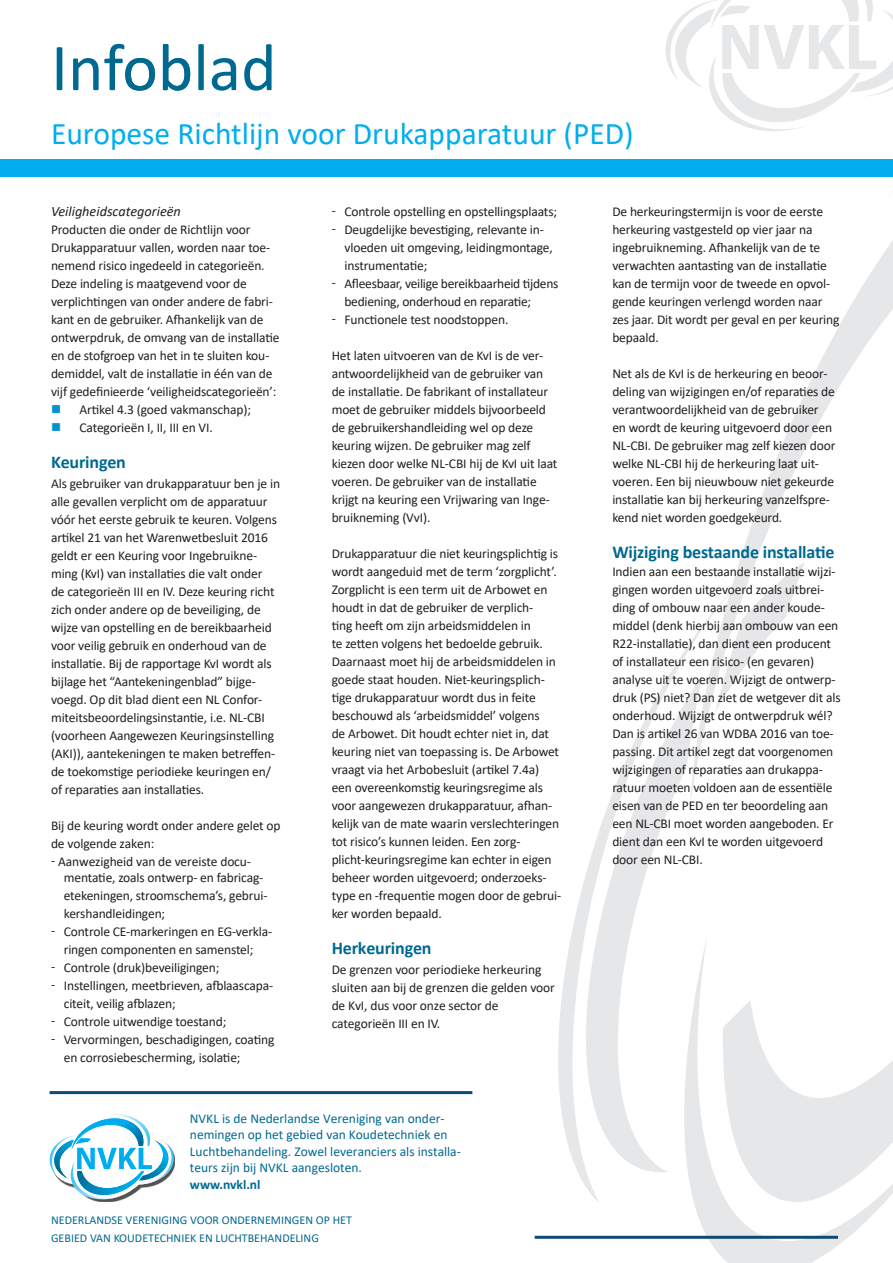
<style>
.page{position:relative;width:893px;height:1263px;background:#fff}
.page>*{position:absolute;margin:0;border:0;box-sizing:border-box;transform-origin:0 0}
.t1{font:67.5px "Calibri";color:#006991}
.t2{font:31.5px "Calibri";color:#00aeef}
.tussenkop{font:700 18px "Calibri";letter-spacing:-.01em;color:#006991}
.base_tekst{font:700 18px "Calibri";letter-spacing:-.01em;color:#006991}
.Tusenkop_2{font:italic 14.25px "Calibri";color:#231f20}
.base_tekst-2{font:13.5px/18px "Calibri";letter-spacing:-.01em;color:#231f20}
.t3{font:13.5px/16.5px "Calibri";color:#006991}
.ADRESREGEL{font:12px/18px "Calibri";color:#006991}
.s1{color:#0093d0}
.s2{font-weight:700}
</style>
<div class="page">
<div style="left:0;top:159px;width:893px;height:17px;background:#00aeef"></div>
<svg style="left:49px;top:1114px;width:125px;height:88px"></svg>
<hr style="left:50px;top:1091px;width:422px;height:3px;background:#0c4a78">
<svg style="left:555px;top:0;width:338px;height:1263px"></svg>
<hr style="left:535px;top:1236px;width:303px;height:3px;background:#0c4a78">
<h1 class="t1" style="left:51px;top:21px;width:227px">Infoblad</h1>
<h2 class="t2" style="left:51px;top:112px;width:584px">Europese Richtlijn voor Drukapparatuur (PED)</h2>
<p class="Tusenkop_2" style="left:51px;top:201px;width:131px">Veiligheidscategorieën</p>
<p class="base_tekst-2" style="left:51px;top:220px;width:230px">Producten die onder de Richtlijn voor Drukapparatuur vallen, worden naar toe&shy;nemend risico ingedeeld in categorieën.<br>Deze indeling is maatgevend voor de verplichtingen van onder andere de fabri&shy;kant en de gebruiker. Afhankelijk van de ontwerpdruk, de omvang van de installatie en de stofgroep van het in te sluiten kou&shy;demiddel, valt de installatie in één van de vijf gedefinieerde ‘veiligheidscategorieën’:</p>
<p class="base_tekst-2" style="left:51px;top:400px;width:201px"><span class="s1">■</span> Artikel 4.3 (goed vakmanschap);</p>
<p class="base_tekst-2" style="left:51px;top:418px;width:163px"><span class="s1">■</span> Categorieën I, II, III en VI.</p>
<p class="tussenkop" style="left:51px;top:449px;width:76px">Keuringen</p>
<p class="base_tekst-2" style="left:51px;top:474px;width:231px">Als gebruiker van drukapparatuur ben je in alle gevallen verplicht om de apparatuur vóór het eerste gebruik te keuren. Volgens artikel 21 van het Warenwetbesluit 2016 geldt er een Keuring voor Ingebruikne&shy;ming (KvI) van installaties die valt onder<br>de categorieën III en IV. Deze keuring richt zich onder andere op de beveiliging, de wijze van opstelling en de bereikbaarheid voor veilig gebruik en onderhoud van de installatie. Bij de rapportage KvI wordt als bijlage het “Aantekeningenblad” bijge&shy;voegd. Op dit blad dient een NL Confor&shy;miteitsbeoordelingsinstantie, i.e. NL-CBI (voorheen Aangewezen Keuringsinstelling (AKI)), aantekeningen te maken betreffen&shy;de toekomstige periodieke keuringen en/ of reparaties aan installaties.</p>
<p class="base_tekst-2" style="left:51px;top:816px;width:231px">Bij de keuring wordt onder andere gelet op de volgende zaken:<br>ͳ Aanwezigheid van de vereiste docu-</p>
<p class="base_tekst-2" style="left:64px;top:868px;width:205px">mentatie, zoals ontwerp- en fabricag&shy;etekeningen, stroomschema’s, gebrui&shy;kershandleidingen;</p>
<p class="base_tekst-2" style="left:51px;top:922px;width:223px;text-align:center">ͳ Controle CE-markeringen en EG-verkla&shy;ringen componenten en samenstel;</p>
<p class="base_tekst-2" style="left:51px;top:958px;width:170px">ͳ Controle (druk)beveiligingen;</p>
<p class="base_tekst-2" style="left:64px;top:976px;width:211px;text-indent:-13px">ͳ Instellingen, meetbrieven, afblaascapa&shy;citeit, veilig afblazen;</p>
<p class="base_tekst-2" style="left:51px;top:1012px;width:177px">ͳ Controle uitwendige toestand;</p>
<p class="base_tekst-2" style="left:64px;top:1030px;width:212px;text-indent:-13px">ͳ Vervormingen, beschadigingen, coating en corrosiebescherming, isolatie;</p>
<p class="base_tekst-2" style="left:332px;top:202px;width:227px">ͳ Controle opstelling en opstellingsplaats;</p>
<p class="base_tekst-2" style="left:332px;top:220px;width:214px">ͳ Deugdelijke bevestiging, relevante in-</p>
<p class="base_tekst-2" style="left:344px;top:238px;width:210px">vloeden uit omgeving, leidingmontage,</p>
<p class="base_tekst-2" style="left:344px;top:256px;width:84px">instrumentatie;</p>
<p class="base_tekst-2" style="left:332px;top:274px;width:228px">ͳ Afleesbaar, veilige bereikbaarheid tijdens</p>
<p class="base_tekst-2" style="left:344px;top:292px;width:188px">bediening, onderhoud en reparatie;</p>
<p class="base_tekst-2" style="left:332px;top:310px;width:178px">ͳ Functionele test noodstoppen.</p>
<p class="base_tekst-2" style="left:332px;top:346px;width:227px">Het laten uitvoeren van de KvI is de ver&shy;antwoordelijkheid van de gebruiker van de installatie. De fabrikant of installateur moet de gebruiker middels bijvoorbeeld de gebruikershandleiding wel op deze keuring wijzen. De gebruiker mag zelf kiezen door welke NL-CBI hij de KvI uit laat voeren. De gebruiker van de installatie krijgt na keuring een Vrijwaring van Inge&shy;bruikneming (VvI).</p>
<p class="base_tekst-2" style="left:332px;top:544px;width:231px">Drukapparatuur die niet keuringsplichtig is wordt aangeduid met de term ‘zorgplicht’.<br>Zorgplicht is een term uit de Arbowet en houdt in dat de gebruiker de verplich-<br>ting heeft om zijn arbeidsmiddelen in<br>te zetten volgens het bedoelde gebruik.<br>Daarnaast moet hij de arbeidsmiddelen in goede staat houden. Niet-keuringsplich&shy;tige drukapparatuur wordt dus in feite beschouwd als ‘arbeidsmiddel’ volgens<br>de Arbowet. Dit houdt echter niet in, dat keuring niet van toepassing is. De Arbowet vraagt via het Arbobesluit (artikel 7.4a) een overeenkomstig keuringsregime als voor aangewezen drukapparatuur, afhan&shy;kelijk van de mate waarin verslechteringen tot risico’s kunnen leiden. Een zorg&shy;plicht-keuringsregime kan echter in eigen beheer worden uitgevoerd; onderzoeks&shy;type en -frequentie mogen door de gebrui&shy;ker worden bepaald.</p>
<p class="base_tekst" style="left:332px;top:935px;width:101px">Herkeuringen</p>
<p class="base_tekst-2" style="left:332px;top:960px;width:225px">De grenzen voor periodieke herkeuring sluiten aan bij de grenzen die gelden voor de KvI, dus voor onze sector de categorieën III en IV.</p>
<p class="t3" style="left:190px;top:1110px;width:273px">NVKL is de Nederlandse Vereniging van onder&shy;nemingen op het gebied van Koudetechniek en Luchtbehandeling. Zowel leveranciers als installa&shy;teurs zijn bij NVKL aangesloten.<br><span class="s2">www.nvkl.nl</span></p>
<p class="ADRESREGEL" style="left:51px;top:1211px;width:302px">NEDERLANDSE VERENIGING VOOR ONDERNEMINGEN OP HET<br>GEBIED VAN KOUDETECHNIEK EN LUCHTBEHANDELING</p>
<p class="base_tekst-2" style="left:612px;top:202px;width:229px">De herkeuringstermijn is voor de eerste herkeuring vastgesteld op vier jaar na ingebruikneming. Afhankelijk van de te verwachten aantasting van de installatie kan de termijn voor de tweede en opvol&shy;gende keuringen verlengd worden naar zes jaar. Dit wordt per geval en per keuring bepaald.</p>
<p class="base_tekst-2" style="left:612px;top:364px;width:225px">Net als de KvI is de herkeuring en beoor&shy;deling van wijzigingen en/of reparaties de verantwoordelijkheid van de gebruiker en wordt de keuring uitgevoerd door een NL-CBI. De gebruiker mag zelf kiezen door welke NL-CBI hij de herkeuring laat uit&shy;voeren. Een bij nieuwbouw niet gekeurde installatie kan bij herkeuring vanzelfspre&shy;kend niet worden goedgekeurd.</p>
<p class="tussenkop" style="left:612px;top:539px;width:224px">Wijziging bestaande installatie</p>
<p class="base_tekst-2" style="left:612px;top:562px;width:230px">Indien aan een bestaande installatie wijzi&shy;gingen worden uitgevoerd zoals uitbrei&shy;ding of ombouw naar een ander koude&shy;middel (denk hierbij aan ombouw van een R22-installatie), dan dient een producent of installateur een risico- (en gevaren) analyse uit te voeren. Wijzigt de ontwerp&shy;druk (PS) niet? Dan ziet de wetgever dit als onderhoud. Wijzigt de ontwerpdruk wél?<br>Dan is artikel 26 van WDBA 2016 van toe&shy;passing. Dit artikel zegt dat voorgenomen wijzigingen of reparaties aan drukappa&shy;ratuur moeten voldoen aan de essentiële eisen van de PED en ter beoordeling aan een NL-CBI moet worden aangeboden. Er dient dan een KvI te worden uitgevoerd door een NL-CBI.</p>
</div>
